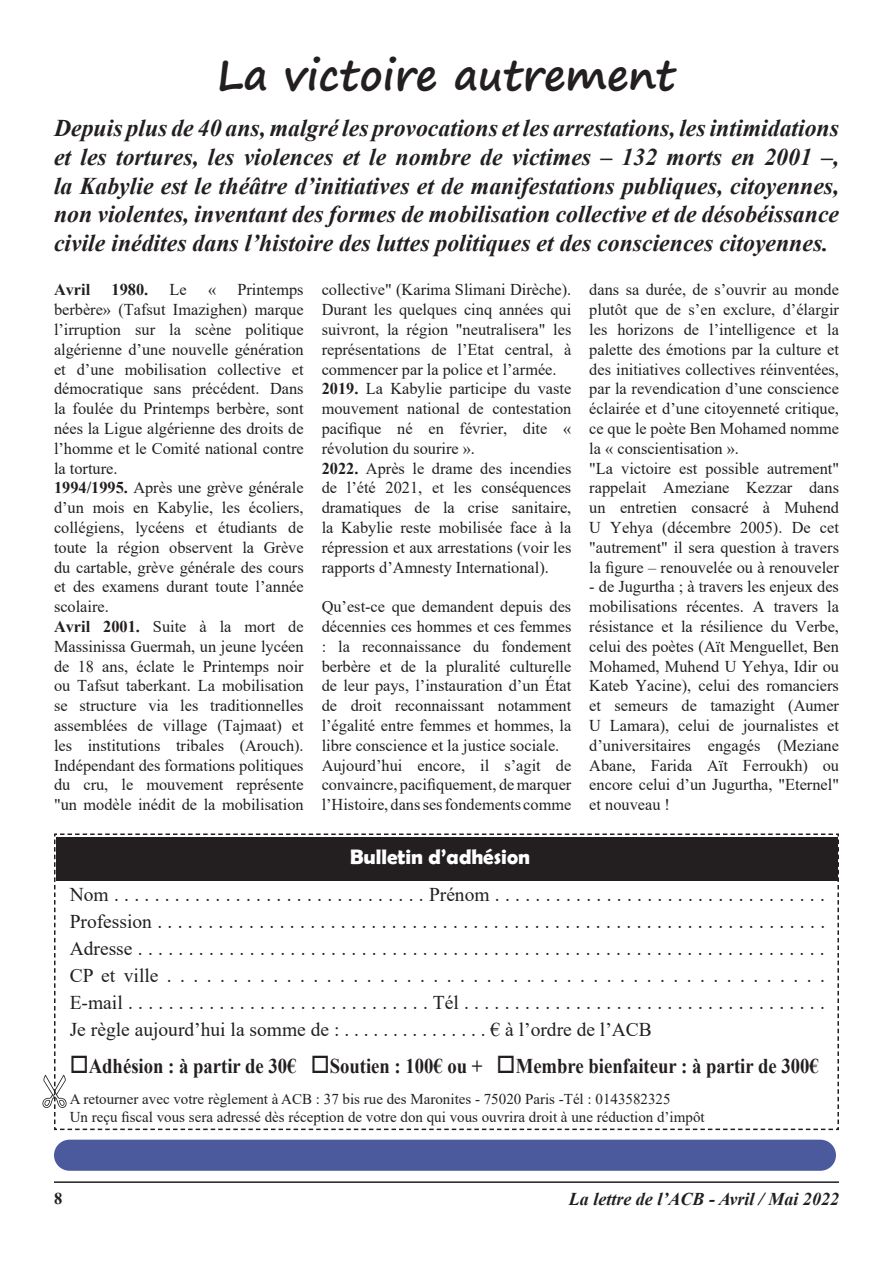
<style>
.page{position:relative;width:893px;height:1263px;background:#fff}
.page>*{position:absolute;margin:0;border:0;box-sizing:border-box;transform-origin:0 0}
.Style_de_paragraphe{font:700 42px "Segoe Print";color:#231f20}
.Style_de_paragraphe-2{font:italic 700 24px/28.8px "Times New Roman";color:#231f20;text-align:justify}
.t1{font:700 21px "Times New Roman";color:#231f20;scale:.89 1}
.t2{font:700 21px "Berlin Sans FB Demi";color:#fff}
.t3{font:19.5px "Times New Roman";color:#231f20}
.t4{font:italic 700 18px "Times New Roman";color:#231f20}
.Style_de_paragraphe-3{font:16.5px/19.8px "Times New Roman";color:#231f20;text-align:justify}
.Style_de_paragraphe-4{font:700 16.5px "Times New Roman";color:#231f20}
.t5{font:15px "Times New Roman";color:#231f20}
.s1{font-weight:700}
</style>
<div class="page">
<hr style="left:54px;top:1181px;width:785px;height:2px;background:#231f20">
<svg style="left:42px;top:833px;width:797px;height:297px"></svg>
<div style="left:54px;top:1140px;width:782px;height:31px;background:#4b599d;border-radius:16px"></div>
<p class="Style_de_paragraphe" style="left:217px;top:36px;width:460px">La victoire autrement</p>
<p class="Style_de_paragraphe-2" style="left:54px;top:113px;width:787px">Depuis plus de 40 ans, malgré les provocations et les arrestations, les intimidations et les tortures, les violences et le nombre de victimes – 132 morts en 2001 –, la Kabylie est le théâtre d’initiatives et de manifestations publiques, citoyennes, non violentes, inventant des formes de mobilisation collective et de désobéissance civile inédites dans l’histoire des luttes politiques et des consciences citoyennes.</p>
<p class="Style_de_paragraphe-3" style="left:54px;top:279px;width:251px;text-indent:183px">Printemps berbère» (Tafsut Imazighen) marque l’irruption sur la scène politique algérienne d’une nouvelle génération et d’une mobilisation collective et démocratique sans précédent. Dans la foulée du Printemps berbère, sont nées la Ligue algérienne des droits de l’homme et le Comité national contre la torture.</p>
<p class="Style_de_paragraphe-3" style="left:54px;top:477px;width:251px"><span class="s1">1994/1995.</span> Après une grève générale d’un mois en Kabylie, les écoliers, collégiens, lycéens et étudiants de toute la région observent la Grève du cartable, grève générale des cours et des examens durant toute l’année scolaire.</p>
<p class="Style_de_paragraphe-3" style="left:54px;top:616px;width:251px"><span class="s1">Avril 2001.</span> Suite à la mort de Massinissa Guermah, un jeune lycéen de 18 ans, éclate le Printemps noir ou Tafsut taberkant. La mobilisation se structure via les traditionnelles assemblées de village (Tajmaat) et les institutions tribales (Arouch).<br>Indépendant des formations politiques du cru, le mouvement représente "un modèle inédit de la mobilisation</p>
<p class="Style_de_paragraphe-4" style="left:54px;top:278px;width:38px">Avril</p>
<p class="Style_de_paragraphe-4" style="left:112px;top:278px;width:38px">1980.</p>
<p class="Style_de_paragraphe-3" style="left:170px;top:279px;width:19px">Le</p>
<p class="Style_de_paragraphe-3" style="left:208px;top:279px;width:10px">«</p>
<p class="Style_de_paragraphe-3" style="left:322px;top:279px;width:251px">collective" (Karima Slimani Dirèche).<br>Durant les quelques cinq années qui suivront, la région "neutralisera" les représentations de l’Etat central, à commencer par la police et l’armée.</p>
<p class="Style_de_paragraphe-3" style="left:322px;top:378px;width:251px"><span class="s1">2019.</span> La Kabylie participe du vaste mouvement national de contestation pacifique né en février, dite « révolution du sourire ».</p>
<p class="Style_de_paragraphe-3" style="left:322px;top:458px;width:251px"><span class="s1">2022.</span> Après le drame des incendies de l’été 2021, et les conséquences dramatiques de la crise sanitaire, la Kabylie reste mobilisée face à la répression et aux arrestations (voir les rapports d’Amnesty International).</p>
<p class="Style_de_paragraphe-3" style="left:322px;top:596px;width:251px">Qu’est-ce que demandent depuis des décennies ces hommes et ces femmes : la reconnaissance du fondement berbère et de la pluralité culturelle de leur pays, l’instauration d’un État de droit reconnaissant notamment l’égalité entre femmes et hommes, la libre conscience et la justice sociale.</p>
<p class="Style_de_paragraphe-3" style="left:322px;top:755px;width:251px">Aujourd’hui encore, il s’agit de convaincre, pacifiquement, de marquer l’Histoire, dans ses fondements comme</p>
<p class="t2" style="left:350px;top:845px;width:181px">Bulletin d’adhésion</p>
<p class="Style_de_paragraphe-3" style="left:589px;top:279px;width:251px">dans sa durée, de s’ouvrir au monde plutôt que de s’en exclure, d’élargir les horizons de l’intelligence et la palette des émotions par la culture et des initiatives collectives réinventées, par la revendication d’une conscience éclairée et d’une citoyenneté critique, ce que le poète Ben Mohamed nomme la « conscientisation ».</p>
<p class="Style_de_paragraphe-3" style="left:589px;top:458px;width:251px">"La victoire est possible autrement" rappelait Ameziane Kezzar dans un entretien consacré à Muhend U Yehya (décembre 2005). De cet "autrement" il sera question à travers la figure – renouvelée ou à renouveler</p>
<p class="Style_de_paragraphe-3" style="left:589px;top:576px;width:251px">- de Jugurtha ; à travers les enjeux des mobilisations récentes. A travers la résistance et la résilience du Verbe, celui des poètes (Aït Menguellet, Ben Mohamed, Muhend U Yehya, Idir ou Kateb Yacine), celui des romanciers et semeurs de tamazight (Aumer U Lamara), celui de journalistes et d’universitaires engagés (Meziane Abane, Farida Aït Ferroukh) ou encore celui d’un Jugurtha, "Eternel" et nouveau !</p>
<p class="t3" style="left:70px;top:881px;width:757px">Nom . . . . . . . . . . . . . . . . . . . . . . . . . . . . . . . Prénom . . . . . . . . . . . . . . . . . . . . . . . . . . . . . . . . .</p>
<p class="t3" style="left:70px;top:908px;width:757px">Profession . . . . . . . . . . . . . . . . . . . . . . . . . . . . . . . . . . . . . . . . . . . . . . . . . . . . . . . . . . . . . . . . . .</p>
<p class="t3" style="left:70px;top:935px;width:756px">Adresse . . . . . . . . . . . . . . . . . . . . . . . . . . . . . . . . . . . . . . . . . . . . . . . . . . . . . . . . . . . . . . . . . . . .</p>
<p class="t3" style="left:70px;top:962px;width:757px">CP et ville . . . . . . . . . . . . . . . . . . . . . . . . . . . . . . . . . . . . . . . . . . . . . . . . . .</p>
<p class="t3" style="left:70px;top:989px;width:757px">E-mail . . . . . . . . . . . . . . . . . . . . . . . . . . . . . . Tél . . . . . . . . . . . . . . . . . . . . . . . . . . . . . . . . . . . .</p>
<p class="t3" style="left:70px;top:1016px;width:584px">Je règle aujourd’hui la somme de : . . . . . . . . . . . . . . . € à l’ordre de l’ACB</p>
<p class="t1" style="left:70px;top:1051px;width:843px">□Adhésion : à partir de 30€ □Soutien : 100€ ou + □Membre bienfaiteur : à partir de 300€</p>
<p class="t5" style="left:70px;top:1088px;width:602px">A retourner avec votre règlement à ACB : 37 bis rue des Maronites - 75020 Paris -Tél : 0143582325</p>
<p class="t5" style="left:70px;top:1106px;width:636px">Un reçu fiscal vous sera adressé dès réception de votre don qui vous ouvrira droit à une réduction d’impôt</p>
<p class="Style_de_paragraphe-4" style="left:54px;top:1186px;width:10px">8</p>
<p class="t4" style="left:569px;top:1186px;width:271px">La lettre de l’ACB - Avril / Mai 2022</p>
</div>
